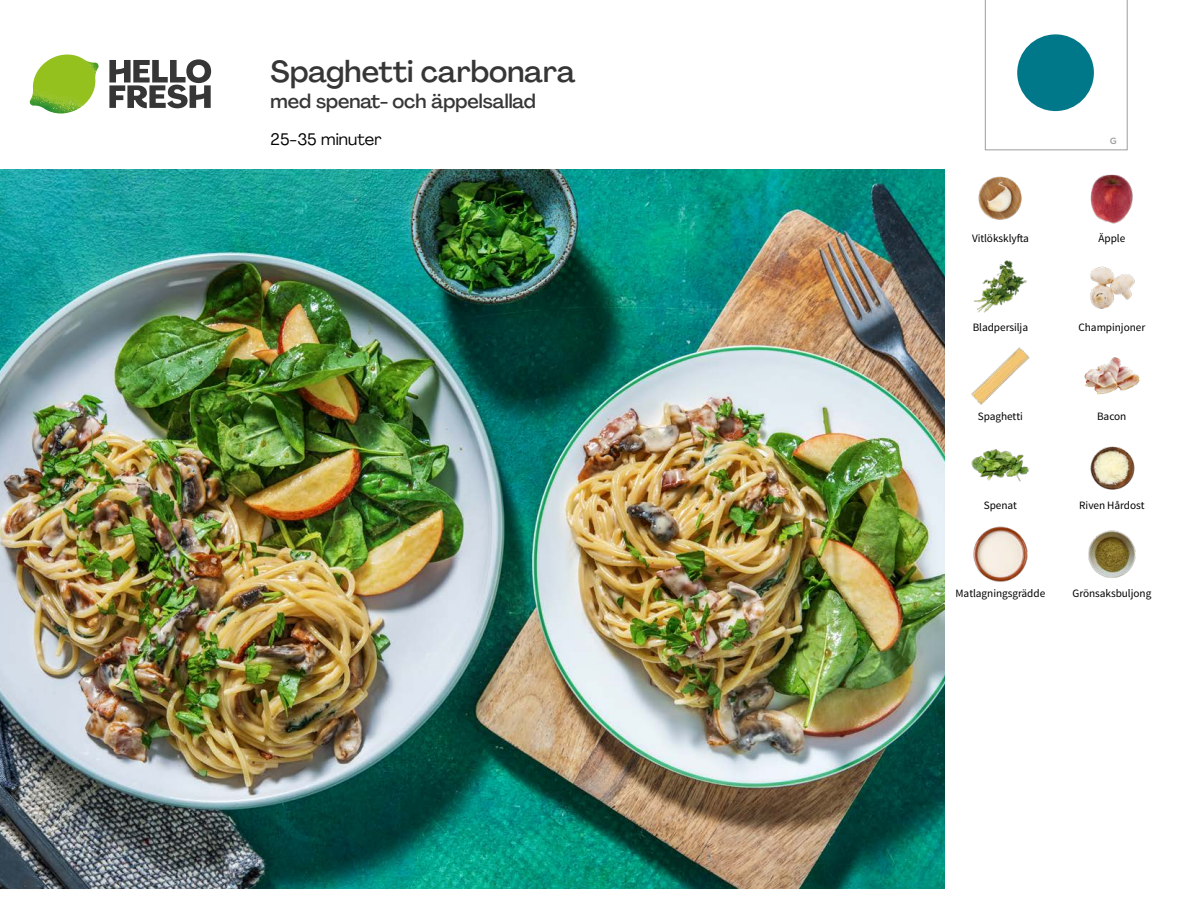
<style>
.page{position:relative;width:1188px;height:918px;background:#fff}
.page>*{position:absolute;margin:0;border:0;box-sizing:border-box;transform-origin:0 0}
.t1{font:500 30px "Agrandir";color:#373636}
.t2{font:500 19.5px "Agrandir";color:#373636}
.t3{font:16.5px "Agrandir";letter-spacing:.005em;color:#000}
.t4{font:11.25px "Source Sans Pro";letter-spacing:-.005em;color:#000}
.t5{font:500 9px "Gotham";color:#9d9d9c}
</style>
<div class="page">
<svg style="left:109px;top:59px;width:102px;height:49px"></svg>
<img style="left:30px;top:55px;width:69px;height:59px">
<img style="left:0;top:170px;width:945px;height:718px">
<svg style="left:985px;top:0;width:142px;height:150px"></svg>
<img style="left:972px;top:347px;width:57px;height:58px">
<img style="left:974px;top:260px;width:53px;height:53px">
<img style="left:1090px;top:266px;width:45px;height:43px">
<img style="left:1084px;top:357px;width:56px;height:38px">
<img style="left:972px;top:449px;width:57px;height:33px">
<img style="left:973px;top:526px;width:55px;height:56px">
<img style="left:1088px;top:530px;width:48px;height:47px">
<img style="left:1090px;top:174px;width:43px;height:50px">
<img style="left:978px;top:176px;width:44px;height:44px">
<img style="left:1090px;top:446px;width:45px;height:44px">
<h1 class="t1" style="left:271px;top:53px;width:307px">Spaghetti carbonara</h1>
<h2 class="t2" style="left:271px;top:89px;width:267px">med spenat- och äppelsallad</h2>
<h3 class="t3" style="left:271px;top:129px;width:113px">25-35 minuter</h3>
<p class="t5" style="left:1110px;top:135px;width:9px">G</p>
<p class="t4" style="left:972px;top:232px;width:58px">Vitlöksklyfta</p>
<p class="t4" style="left:1099px;top:232px;width:28px">Äpple</p>
<p class="t4" style="left:973px;top:320px;width:57px">Bladpersilja</p>
<p class="t4" style="left:1079px;top:320px;width:68px">Champinjoner</p>
<p class="t4" style="left:978px;top:409px;width:46px">Spaghetti</p>
<p class="t4" style="left:1097px;top:409px;width:31px">Bacon</p>
<p class="t4" style="left:984px;top:498px;width:35px">Spenat</p>
<p class="t4" style="left:1079px;top:498px;width:67px">Riven Hårdost</p>
<p class="t4" style="left:956px;top:587px;width:91px">Matlagningsgrädde</p>
<p class="t4" style="left:1073px;top:587px;width:80px">Grönsaksbuljong</p>
</div>
